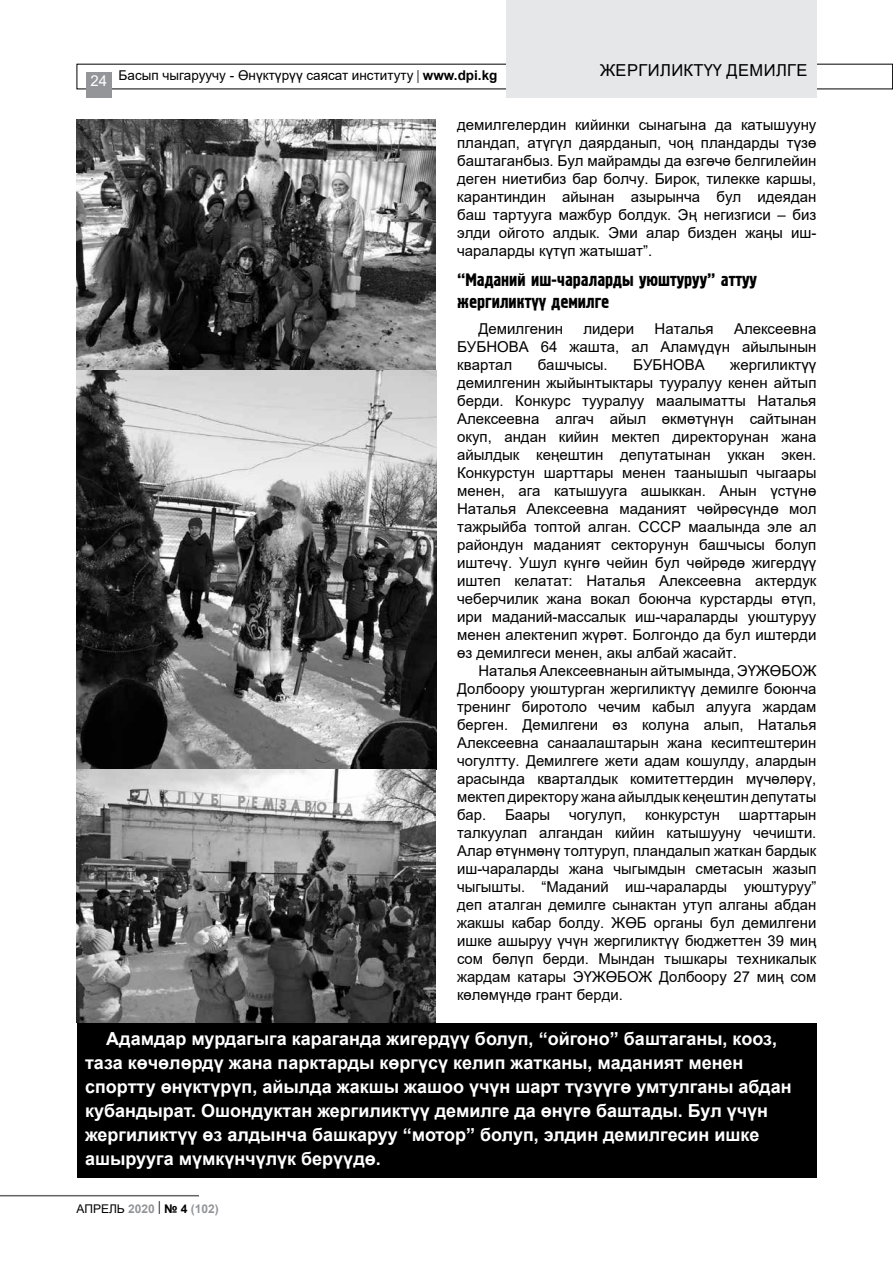
<style>
.page{position:relative;width:893px;height:1263px;background:#fff}
.page>*{position:absolute;margin:0;border:0;box-sizing:border-box;transform-origin:0 0}
.t1{font:700 18px/24px "Arial";color:#fff}
.t2{font:18px/21.6px "KS Hermes";color:#000}
.t3{font:16.5px "Arial";letter-spacing:.025em;color:#000}
.t4{font:15px/18px "Arial";color:#000;text-align:justify}
.t5{font:13.5px "Arial";color:#000}
.t6{font:700 12px "Arial";color:#939598}
.s1{font-size:15px;color:#fff}
.s2{font-weight:700}
.s3{font-weight:400;color:#000}
.s4{font-weight:400;font-size:13.5px;color:#000}
.s5{color:#000}
</style>
<div class="page">
<div style="left:86px;top:72px;width:26px;height:26px;background:#939598"></div>
<div style="left:506px;top:0;width:310px;height:98px;background:#e6e7e8"></div>
<hr style="left:0;top:1195px;width:199px;height:1px;background:#636466">
<img style="left:76px;top:119px;width:361px;height:904px">
<div style="left:77px;top:1023px;width:739px;height:155px;background:#000"></div>
<p class="t5" style="left:90px;top:66px;width:409px"><span class="s1">24</span> Басып чыгаруучу - Өнүктүрүү саясат институту | <span class="s2">www.dpi.kg</span></p>
<p class="t3" style="left:600px;top:59px;width:209px">ЖЕРГИЛИКТҮҮ ДЕМИЛГЕ</p>
<p class="t4" style="left:457px;top:116px;width:361px">демилгелердин кийинки сынагына да катышууну пландап, атүгүл даярданып, чоң пландарды түзө баштаганбыз. Бул майрамды да өзгөчө белгилейин деген ниетибиз бар болчу. Бирок, тилекке каршы, карантиндин айынан азырынча бул идеядан баш тартууга мажбур болдук. Эң негизгиси – биз элди ойгото алдык. Эми алар бизден жаңы иш&shy;чараларды күтүп жатышат”.</p>
<p class="t2" style="left:457px;top:270px;width:301px">“Маданий иш-чараларды уюштуруу” аттуу жергиликт== демилге</p>
<p class="t4" style="left:478px;top:320px;width:86px">Демилгенин</p>
<p class="t4" style="left:583px;top:320px;width:52px">лидери</p>
<p class="t4" style="left:655px;top:320px;width:61px">Наталья</p>
<p class="t4" style="left:457px;top:320px;width:361px;text-indent:277px">Алексеевна БУБНОВА 64 жашта, ал Аламүдүн айылынын квартал</p>
<p class="t4" style="left:538px;top:356px;width:72px">башчысы.</p>
<p class="t4" style="left:633px;top:356px;width:73px">БУБНОВА</p>
<p class="t4" style="left:457px;top:356px;width:361px;text-indent:273px">жергиликтүү демилгенин жыйынтыктары тууралуу кенен айтып берди. Конкурс тууралуу маалыматты Наталья Алексеевна алгач айыл өкмөтүнүн сайтынан окуп, андан кийин мектеп директорунан жана айылдык кеңештин депутатынан уккан экен.<br>Конкурстун шарттары менен таанышып чыгаары менен, ага катышууга ашыккан. Анын үстүнө Наталья Алексеевна маданият чөйрөсүндө мол тажрыйба топтой алган. СССР маалында эле ал райондун маданият секторунун башчысы болуп иштечү. Ушул күнгө чейин бул чөйрөдө жигердүү иштеп келатат: Наталья Алексеевна актердук чеберчилик жана вокал боюнча курстарды өтүп, ири маданий-массалык иш-чараларды уюштуруу менен алектенип жүрөт. Болгондо да бул иштерди өз демилгеси менен, акы албай жасайт.</p>
<p class="t4" style="left:457px;top:662px;width:361px;text-indent:21px">Наталья Алексеевнанын айтымында, ЭҮЖӨБОЖ Долбоору уюштурган жергиликтүү демилге боюнча тренинг биротоло чечим кабыл алууга жардам берген. Демилгени өз колуна алып, Наталья Алексеевна санаалаштарын жана кесиптештерин чогултту. Демилгеге жети адам кошулду, алардын арасында кварталдык комитеттердин мүчөлөрү, мектеп директору жана айылдык кеңештин депутаты бар.</p>
<p class="t4" style="left:505px;top:806px;width:47px">Баары</p>
<p class="t4" style="left:569px;top:806px;width:59px">чогулуп,</p>
<p class="t4" style="left:645px;top:806px;width:76px">конкурстун</p>
<p class="t4" style="left:457px;top:806px;width:361px;text-indent:282px">шарттарын талкуулап алгандан кийин катышууну чечишти.<br>Алар өтүнмөнү толтуруп, пландалып жаткан бардык иш-чараларды жана чыгымдын сметасын жазып чыгышты. “Маданий иш-чараларды уюштуруу” деп аталган демилге сынактан утуп алганы абдан жакшы кабар болду. ЖӨБ органы бул демилгени ишке ашыруу үчүн жергиликтүү бюджеттен 39 миң сом бөлүп берди. Мындан тышкары техникалык жардам катары ЭҮЖӨБОЖ Долбоору 27 миң сом көлөмүндө грант берди.</p>
<p class="t1" style="left:85px;top:1026px;width:708px;text-indent:21px">Адамдар мурдагыга караганда жигердүү болуп, “ойгоно” баштаганы, кооз, таза көчөлөрдү жана парктарды көргүсү келип жатканы, маданият менен спортту өнүктүрүп, айылда жакшы жашоо үчүн шарт түзүүгө умтулганы абдан кубандырат. Ошондуктан жергиликтүү демилге да өнүгө баштады. Бул үчүн жергиликтүү өз алдынча башкаруу “мотор” болуп, элдин демилгесин ишке ашырууга мүмкүнчүлүк берүүдө.</p>
<p class="t6" style="left:77px;top:1200px;width:144px"><span class="s3">АПРЕЛЬ</span> 2020 <span class="s4">|</span> <span class="s5">№ 4</span> (102)</p>
</div>
